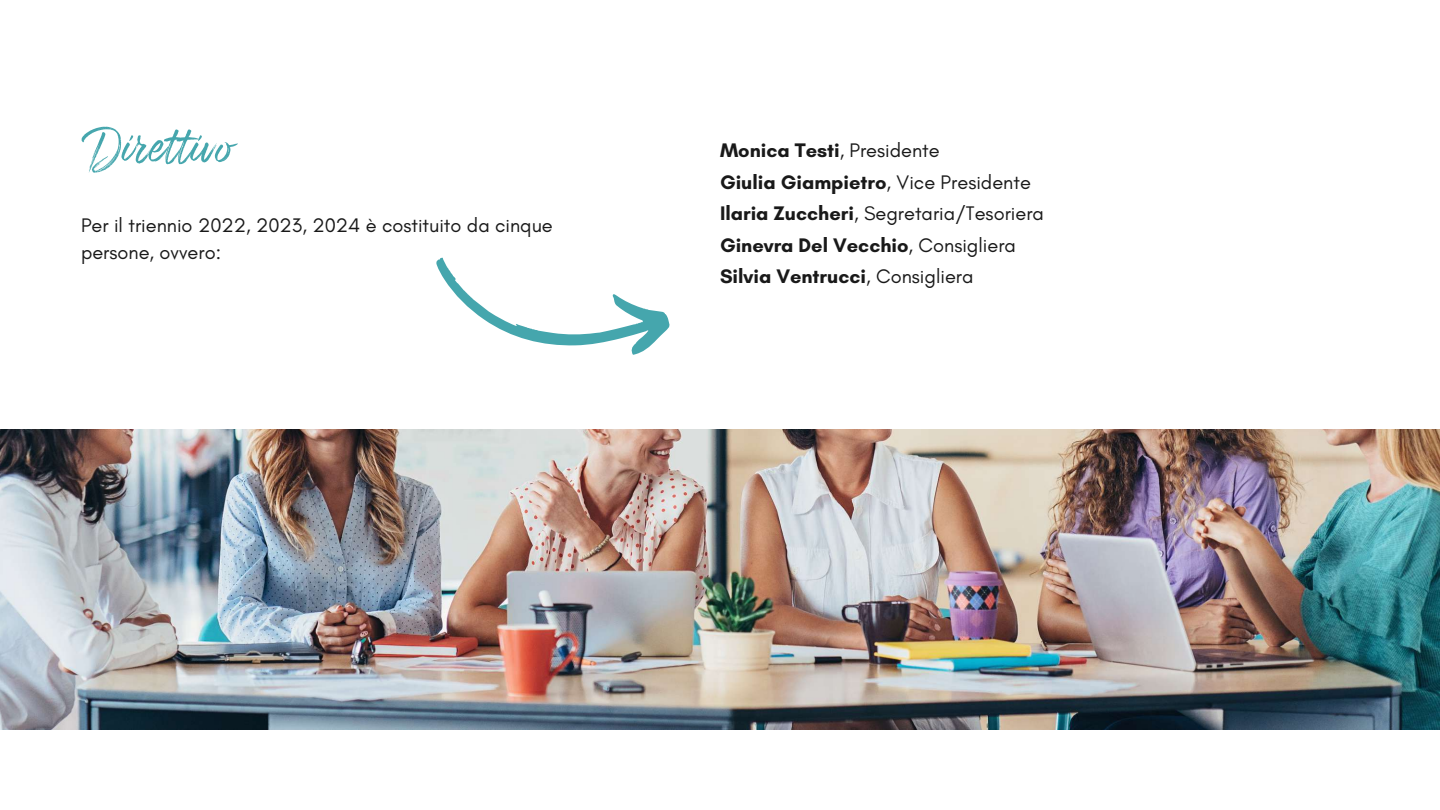
<style>
.page{position:relative;width:1440px;height:810px;background:#fff}
.page>*{position:absolute;margin:0;border:0;box-sizing:border-box;transform-origin:0 0}
.t1{font:60px "Black Almonds";color:#45a6ad}
.t2{font:700 20px/31.5px "Glacial Indifference";color:#191919}
.t3{font:20px/27.8px "Glacial Indifference";color:#191919}
.s1{font-weight:400}
</style>
<div class="page">
<img style="left:0;top:429px;width:1440px;height:300px">
<svg style="left:436px;top:257px;width:234px;height:98px"></svg>
<h1 class="t1" style="left:81px;top:105px;width:155px">Direttivo</h1>
<p class="t3" style="left:81px;top:211px;width:473px">Per il triennio 2022, 2023, 2024 è costituito da cinque persone, ovvero:</p>
<p class="t2" style="left:720px;top:134px;width:325px">Monica Testi<span class="s1">, Presidente<br></span>Giulia Giampietro<span class="s1">, Vice Presidente </span>Ilaria Zuccheri<span class="s1">, Segretaria/Tesoriera </span>Ginevra Del Vecchio<span class="s1">, Consigliera </span>Silvia Ventrucci<span class="s1">, Consigliera</span></p>
</div>
